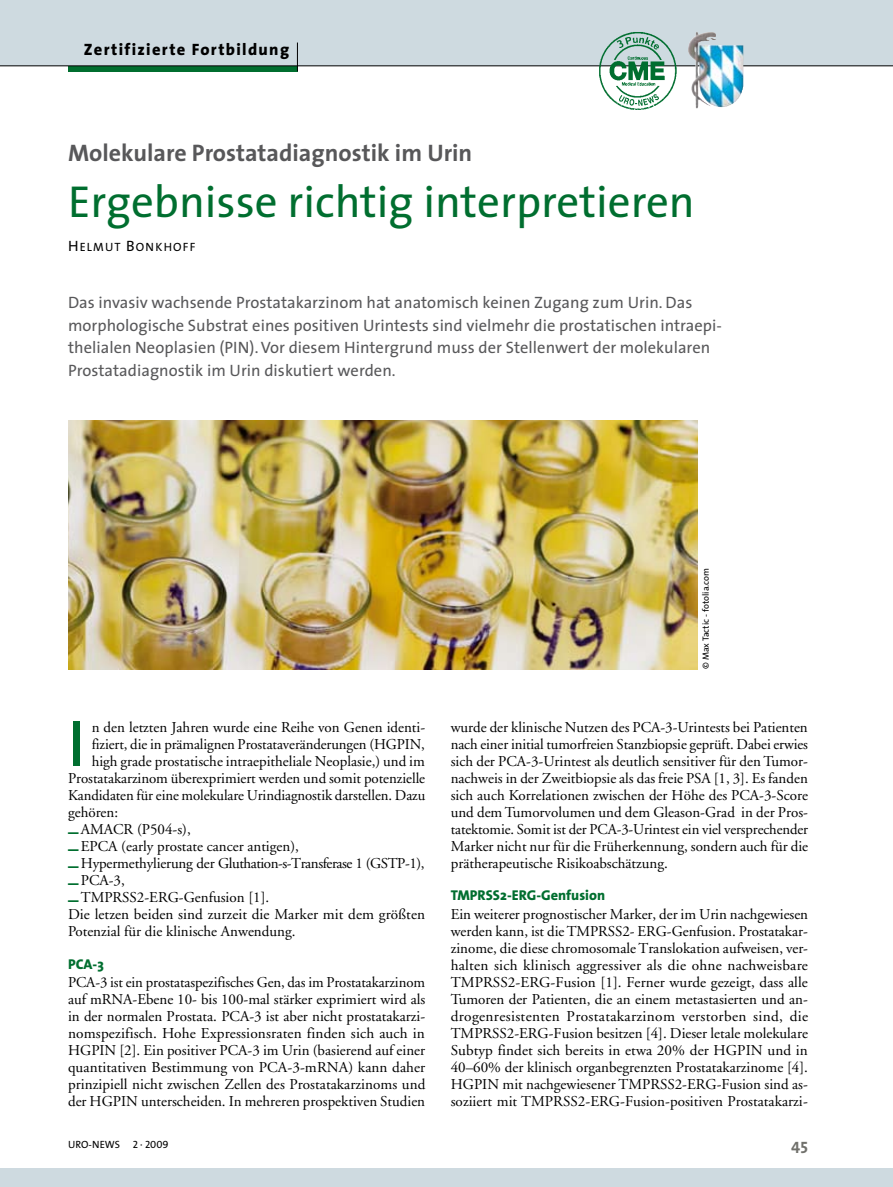
<style>
.page{position:relative;width:893px;height:1187px;background:#fff}
.page>*{position:absolute;margin:0;border:0;box-sizing:border-box;transform-origin:0 0}
.t1{font:65.4px "The Sans";color:#006e2f}
.t2{font:45px "The Sans";color:#006e2f}
.t3{font:700 24px "The Sans";color:#58585a}
.t4{font:16.5px/22.5px "The Sans";color:#58585a}
.t5{font:800 16.5px "The Sans";letter-spacing:.08em;color:#000}
.t6{font:16.5px "The Sans Bold Caps";color:#70706b}
.t7{font:15px/17px "Adobe Garamond";color:#000;text-align:justify}
.t8{font:15px "Adobe Garamond";letter-spacing:-.03em;color:#000}
.t9{font:800 14.25px "The Sans";color:#006e2f}
.t10{font:12px "The Sans";letter-spacing:.1em;color:#000}
.t11{font:10.5px "The Sans";letter-spacing:-.01em;color:#000}
.t12{font:10.5px/17px "The Sans Black Expert";color:#006e2f;text-align:justify}
.t13{font:9px "The Sans";color:#000}
.s1{font-size:15px}
.s2{font-family:"The Sans Caps"}
</style>
<div class="page">
<div style="left:0;top:1167px;width:893px;height:19px;background:#cedae0"></div>
<div style="left:0;top:0;width:893px;height:66px;background:#cedae0"></div>
<div style="left:68px;top:66px;width:230px;height:5px;background:#006e2f"></div>
<hr style="left:0;top:66px;width:893px;height:1px;background:#000">
<svg style="left:297px;top:43px;width:1px;height:28px"></svg>
<img style="left:595px;top:32px;width:90px;height:78px">
<img style="left:686px;top:32px;width:57px;height:76px">
<img style="left:68px;top:421px;width:630px;height:248px">
<p class="t5" style="left:84px;top:39px;width:207px">Zertifizierte Fortbildung</p>
<h3 class="t3" style="left:68px;top:137px;width:406px">Molekulare Prostatadiagnostik im Urin</h3>
<h2 class="t2" style="left:68px;top:173px;width:628px">Ergebnisse richtig interpretieren</h2>
<p class="t10" style="left:68px;top:239px;width:129px"><span class="s1">H</span>elmut <span class="s1">B</span>onkhoff</p>
<p class="t4" style="left:68px;top:291px;width:655px">Das invasiv wachsende Prostatakarzinom hat anatomisch keinen Zugang zum U rin. Das morphologische Substrat eines positiven U rintests sind vielmehr die prostatischen intraepi&shy;thelialen Neoplasien (PIN). Vor diesem Hintergrund muss der Stellenwert der molekularen Prostatadiagnostik im U rin diskutiert werden.</p>
<h1 class="t1" style="left:68px;top:701px;width:19px">I</h1>
<p class="t7" style="left:92px;top:718px;width:335px">n den letzten Jahren wurde eine Reihe von Genen identi-</p>
<p class="t7" style="left:92px;top:736px;width:335px">fiziert, die in prämalignen Prostataveränderungen (HGPIN,</p>
<p class="t7" style="left:92px;top:753px;width:335px">high grade prostatische intraepitheliale Neoplasie,) und im</p>
<p class="t7" style="left:68px;top:770px;width:359px">Prostatakarzinom überexprimiert werden und somit potenzielle</p>
<p class="t7" style="left:68px;top:787px;width:359px">Kandidaten für eine molekulare Urindiagnostik darstellen. Dazu</p>
<p class="t7" style="left:68px;top:804px;width:52px">gehören:</p>
<p class="t7" style="left:81px;top:821px;width:111px">AMACR (P504-s),</p>
<p class="t7" style="left:81px;top:838px;width:220px">EPCA (early prostate cancer antigen),</p>
<p class="t8" style="left:81px;top:855px;width:345px">Hypermethylierung der Gluthation-s-Transferase 1 (GSTP-1),</p>
<p class="t7" style="left:81px;top:872px;width:46px">PCA-3,</p>
<p class="t7" style="left:81px;top:889px;width:190px">TMPRSS2-ERG-Genfusion [1].</p>
<p class="t7" style="left:68px;top:906px;width:359px">Die letzen beiden sind zurzeit die Marker mit dem größten</p>
<p class="t7" style="left:68px;top:923px;width:229px">Potenzial für die klinische Anwendung.</p>
<p class="t9" style="left:68px;top:954px;width:37px">PCA-3</p>
<p class="t7" style="left:68px;top:974px;width:359px">PCA-3 ist ein prostataspezifisches Gen, das im Prostatakarzinom auf mRNA-Ebene 10- bis 100-mal stärker exprimiert wird als in der normalen Prostata. PCA-3 ist aber nicht prostatakarzi&shy;nomspezifisch. Hohe Expressionsraten finden sich auch in HGPIN [2]. Ein positiver PCA-3 im Urin (basierend auf einer quantitativen Bestimmung von PCA-3-mRNA) kann daher prinzipiell nicht zwischen Zellen des Prostatakarzinoms und der HGPIN unterscheiden. In mehreren prospektiven Studien</p>
<p class="t12" style="left:68px;top:821px;width:12px">¦ ¦ ¦ ¦ ¦</p>
<p class="t13" style="left:700px;top:669px;width:102px;rotate:-90deg">© Max Tactic - fotolia.com</p>
<p class="t7" style="left:451px;top:718px;width:359px">wurde der klinische Nutzen des PCA-3-Urintests bei Patienten nach einer initial tumorfreien Stanzbiopsie geprüft. Dabei erwies sich der PCA-3-Urintest als deutlich sensitiver für den Tumor&shy;nachweis in der Zweitbiopsie als das freie PSA [1, 3]. Es fanden sich auch Korrelationen zwischen der Höhe des PCA-3-Score und dem Tumorvolumen und dem Gleason-Grad in der Pros&shy;tatektomie. Somit ist der PCA-3-Urintest ein viel versprechender Marker nicht nur für die Früherkennung, sondern auch für die prätherapeutische Risikoabschätzung.</p>
<p class="t9" style="left:451px;top:886px;width:156px">TMPRSS2-ERG-Genfusion</p>
<p class="t7" style="left:451px;top:906px;width:359px">Ein weiterer prognostischer Marker, der im Urin nachgewiesen werden kann, ist die TMPRSS2- ERG-Genfusion. Prostatakar&shy;zinome, die diese chromosomale Translokation aufweisen, ver&shy;halten sich klinisch aggressiver als die ohne nachweisbare TMPRSS2-ERG-Fusion [1]. Ferner wurde gezeigt, dass alle Tumoren der Patienten, die an einem metastasierten und an&shy;drogenresistenten Prostatakarzinom verstorben sind, die TMPRSS2-ERG-Fusion besitzen [4]. Dieser letale molekulare Subtyp findet sich bereits in etwa 20% der HGPIN und in 40–60% der klinisch organbegrenzten Prostatakarzinome [4].<br>HGPIN mit nachgewiesener TMPRSS2-ERG-Fusion sind as&shy;soziiert mit TMPRSS2-ERG-Fusion-positiven Prostatakarzi-</p>
<p class="t11" style="left:68px;top:1137px;width:102px">uRO-NEWS <span class="s2">2 · 2009</span></p>
<p class="t6" style="left:791px;top:1136px;width:18px">45</p>
</div>
